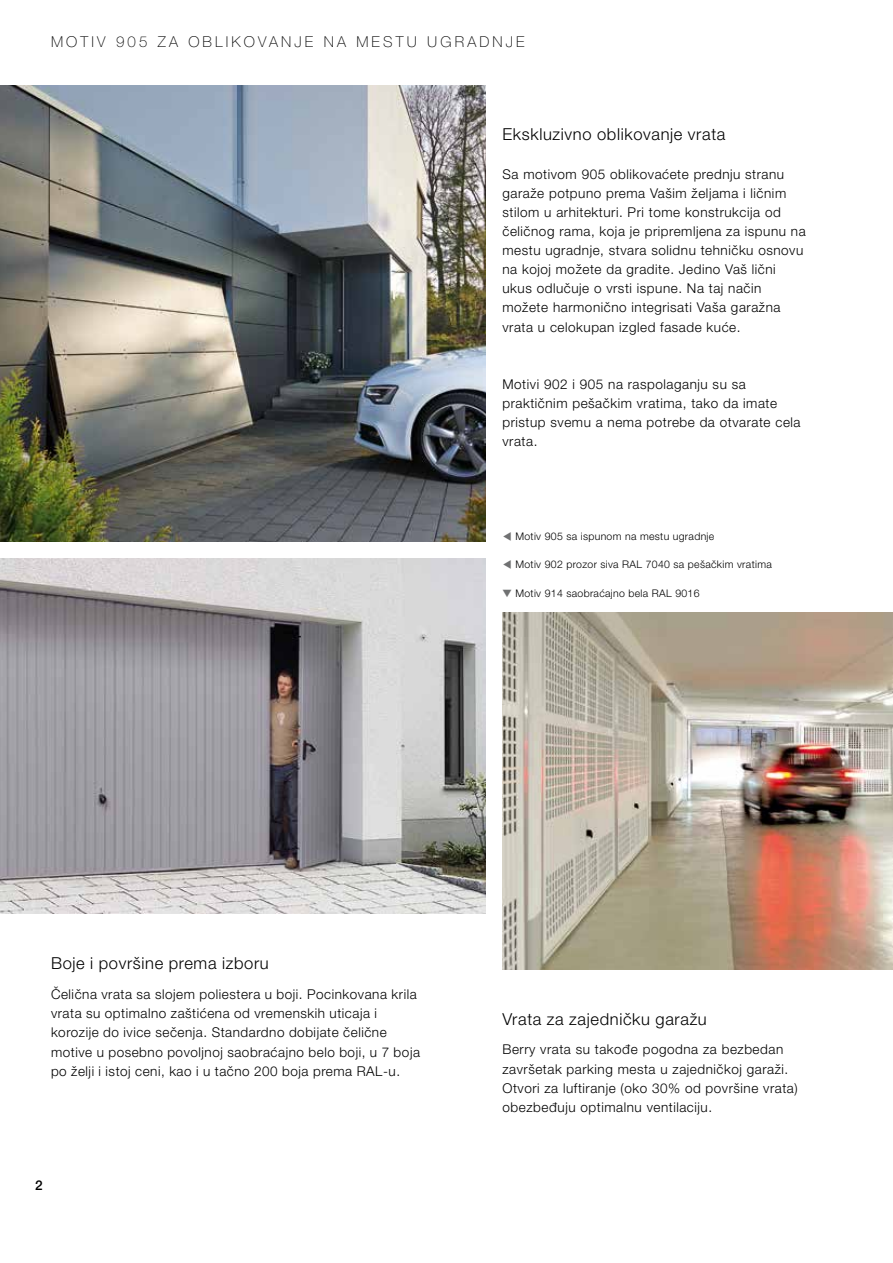
<style>
.page{position:relative;width:893px;height:1263px;background:#fff}
.page>*{position:absolute;margin:0;border:0;box-sizing:border-box;transform-origin:0 0}
.t1{font:300 16.5px "Hoermann Helvetica Neue";letter-spacing:.04em;color:#000}
.t2{font:100 15px "Hoermann Helvetica Neue";letter-spacing:.21em;color:#000}
.t3{font:300 13.5px/19.2px "Hoermann Helvetica Neue";letter-spacing:.04em;color:#000}
.t4{font:500 13.5px "Hoermann Helvetica Neue";color:#000}
.t5{font:300 10.5px "Hoermann Helvetica Neue";letter-spacing:.03em;color:#000}
.s1{font-weight:700;color:#707172}
</style>
<div class="page">
<img style="left:0;top:85px;width:485px;height:456px">
<img style="left:502px;top:613px;width:391px;height:357px">
<img style="left:0;top:558px;width:485px;height:356px">
<p class="t2" style="left:51px;top:31px;width:475px">MOTIV 905 ZA OBLIKOVANJE NA MESTU UGRADNJE</p>
<p class="t1" style="left:502px;top:123px;width:224px">Ekskluzivno oblikovanje vrata</p>
<p class="t3" style="left:502px;top:163px;width:305px">Sa motivom 905 oblikovaćete prednju stranu garaže potpuno prema Vašim željama i ličnim stilom u arhitekturi. Pri tome konstrukcija od čeličnog rama, koja je pripremljena za ispunu na mestu ugradnje, stvara solidnu tehničku osnovu na kojoj možete da gradite. Jedino Vaš lični ukus odlučuje o vrsti ispune. Na taj način možete harmonično integrisati Vaša garažna vrata u celokupan izgled fasade kuće.</p>
<p class="t3" style="left:502px;top:374px;width:300px">Motivi 902 i 905 na raspolaganju su sa praktičnim pešačkim vratima, tako da imate pristup svemu a nema potrebe da otvarate cela vrata.</p>
<p class="t5" style="left:502px;top:529px;width:213px"><span class="s1">◀</span> Motiv 905 sa ispunom na mestu ugradnje</p>
<p class="t5" style="left:502px;top:556px;width:271px"><span class="s1">◀</span> Motiv 902 prozor siva RAL 7040 sa pešačkim vratima</p>
<p class="t5" style="left:502px;top:586px;width:199px"><span class="s1">▼</span> Motiv 914 saobraćajno bela RAL 9016</p>
<p class="t1" style="left:51px;top:952px;width:219px">Boje i površine prema izboru</p>
<p class="t3" style="left:51px;top:984px;width:370px">Čelična vrata sa slojem poliestera u boji. Pocinkovana krila vrata su optimalno zaštićena od vremenskih uticaja i korozije do ivice sečenja. Standardno dobijate čelične motive u posebno povoljnoj saobraćajno belo boji, u 7 boja po želji i istoj ceni, kao i u tačno 200 boja prema RAL-u.</p>
<p class="t4" style="left:35px;top:1176px;width:9px">2</p>
<p class="t1" style="left:502px;top:1007px;width:206px">Vrata za zajedničku garažu</p>
<p class="t3" style="left:502px;top:1039px;width:297px">Berry vrata su takođe pogodna za bezbedan završetak parking mesta u zajedničkoj garaži.<br>Otvori za luftiranje (oko 30% od površine vrata) obezbeđuju optimalnu ventilaciju.</p>
</div>
